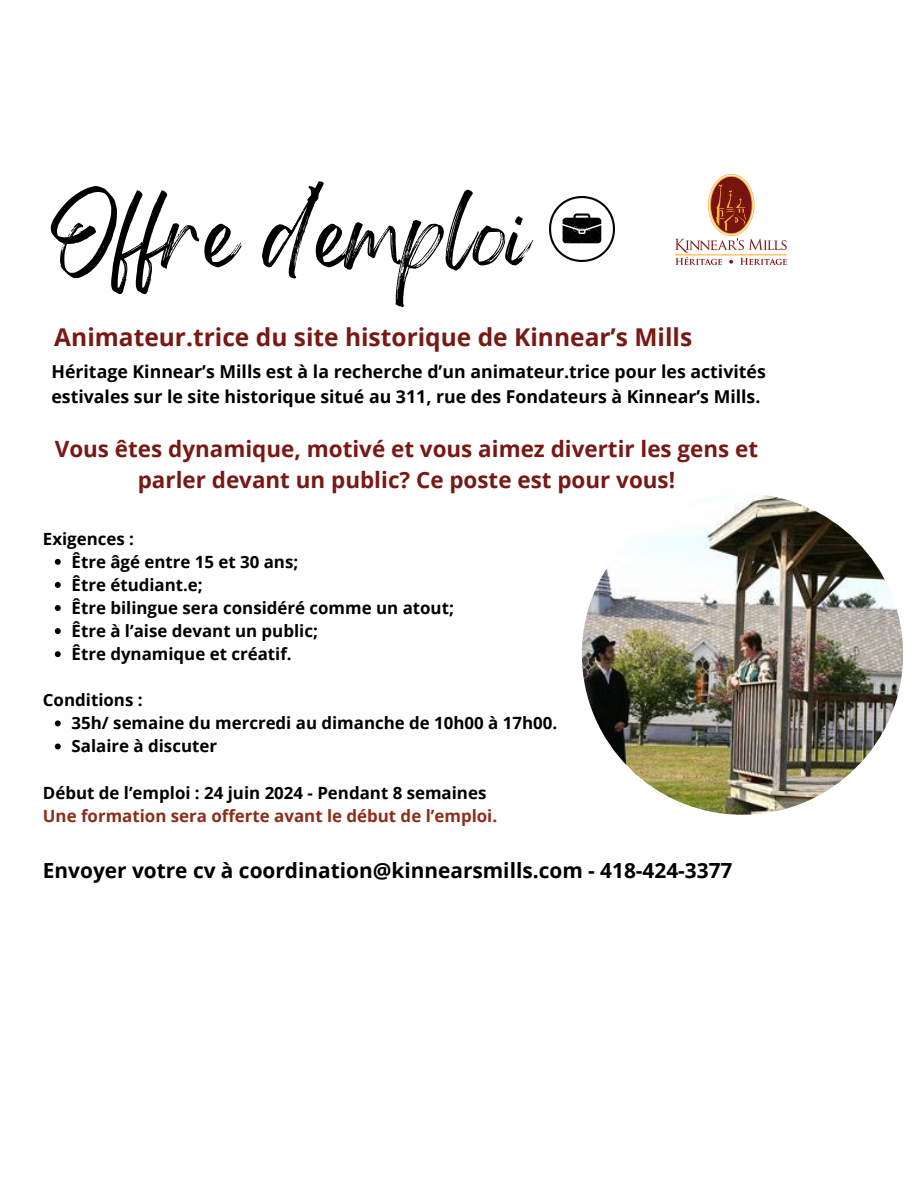
<style>
.page{position:relative;width:918px;height:1188px;background:#fff}
.page>*{position:absolute;margin:0;border:0;box-sizing:border-box;transform-origin:0 0}
.t1{font:65.7px "Gellatio";color:#000}
.t2{font:700 24.6px "Open Sans";color:#781915}
.t3{font:700 22.5px/31.3px "Open Sans";color:#781915;text-align:center}
.t4{font:700 20.85px "Open Sans";color:#000}
.t5{font:700 17.7px/24.6px "Open Sans";color:#000}
.t6{font:700 16.8px "Open Sans";color:#000}
.t7{font:700 16.8px/23.1px "Open Sans";color:#8c2d19}
.s1{color:#000}
</style>
<div class="page">
<img style="left:582px;top:494px;width:321px;height:321px;border-radius:50%">
<img style="left:549px;top:197px;width:66px;height:65px">
<img style="left:675px;top:174px;width:112px;height:92px">
<svg style="left:55px;top:559px;width:6px;height:6px"></svg>
<svg style="left:55px;top:582px;width:6px;height:6px"></svg>
<svg style="left:55px;top:605px;width:6px;height:6px"></svg>
<svg style="left:55px;top:628px;width:6px;height:6px"></svg>
<svg style="left:55px;top:651px;width:6px;height:6px"></svg>
<svg style="left:55px;top:720px;width:6px;height:6px"></svg>
<svg style="left:55px;top:744px;width:6px;height:5px"></svg>
<h2 class="t1" style="left:51px;top:220px;width:479px">Offre d’emploi</h2>
<h4 class="t2" style="left:54px;top:320px;width:639px">Animateur.trice du site historique de Kinnear’s Mills</h4>
<h2 class="t5" style="left:51px;top:359px;width:716px">Héritage Kinnear’s Mills est à la recherche d’un animateur.trice pour les activités estivales sur le site historique situé au 311, rue des Fondateurs à Kinnear’s Mills.</h2>
<p class="t3" style="left:55px;top:433px;width:705px">Vous êtes dynamique, motivé et vous aimez divertir les gens et parler devant un public? Ce poste est pour vous!</p>
<h4 class="t6" style="left:43px;top:527px;width:93px">Exigences :</h4>
<p class="t6" style="left:72px;top:550px;width:228px">Être âgé entre 15 et 30 ans;</p>
<p class="t6" style="left:72px;top:573px;width:133px">Être étudiant.e;</p>
<p class="t6" style="left:72px;top:596px;width:384px">Être bilingue sera considéré comme un atout;</p>
<p class="t6" style="left:72px;top:619px;width:248px">Être à l’aise devant un public;</p>
<p class="t6" style="left:72px;top:642px;width:222px">Être dynamique et créatif.</p>
<h4 class="t6" style="left:43px;top:688px;width:101px">Conditions :</h4>
<p class="t6" style="left:72px;top:711px;width:487px">35h/ semaine du mercredi au dimanche de 10h00 à 17h00.</p>
<p class="t6" style="left:72px;top:735px;width:147px">Salaire à discuter</p>
<h4 class="t7" style="left:43px;top:781px;width:456px"><span class="s1">Début de l’emploi : 24 juin 2024 - Pendant 8 semaines<br></span>Une formation sera offerte avant le début de l’emploi.</h4>
<h3 class="t4" style="left:43px;top:855px;width:691px">Envoyer votre cv à coordination@kinnearsmills.com - 418-424-3377</h3>
</div>
